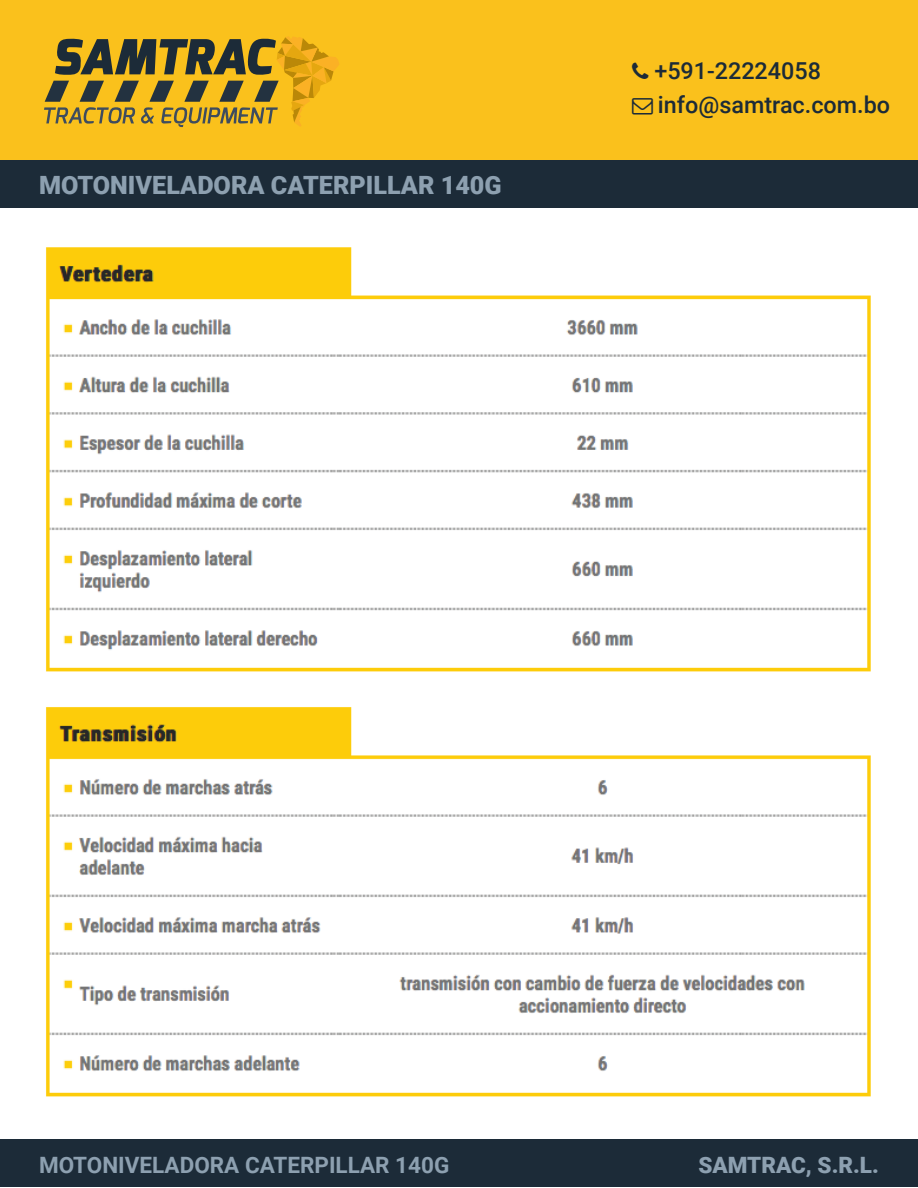
<style>
.page{position:relative;width:918px;height:1188px;background:#fff}
.page>*{position:absolute;margin:0;border:0;box-sizing:border-box;transform-origin:0 0}
.t1{font:900 25.2px "Roboto";color:#8da0b0}
.t2{font:500 23.4px/33.6px "Roboto";color:#1c2b38}
.t3{font:700 22.5px "Roboto";color:#8da0b0}
.t4{font:900 22.5px "Roboto";color:#8da0b0}
</style>
<div class="page">
<img style="left:46px;top:247px;width:825px;height:425px">
<img style="left:46px;top:707px;width:825px;height:390px">
<div style="left:0;top:1139px;width:918px;height:48px;background:#1c2b38"></div>
<div style="left:0;top:0;width:918px;height:160px;background:#fac11c"></div>
<svg style="left:44px;top:36px;width:295px;height:91px"></svg>
<div style="left:0;top:160px;width:918px;height:47px;background:#1c2b38"></div>
<p class="t1" style="left:39px;top:167px;width:464px">MOTONIVELADORA CATERPILLAR 140G</p>
<p class="t2" style="left:654px;top:53px;width:237px">+591-22224058 info@samtrac.com.bo</p>
<p class="t3" style="left:39px;top:1150px;width:412px">MOTONIVELADORA CATERPILLAR 140G</p>
<p class="t4" style="left:698px;top:1150px;width:182px">SAMTRAC, S.R.L.</p>
</div>
